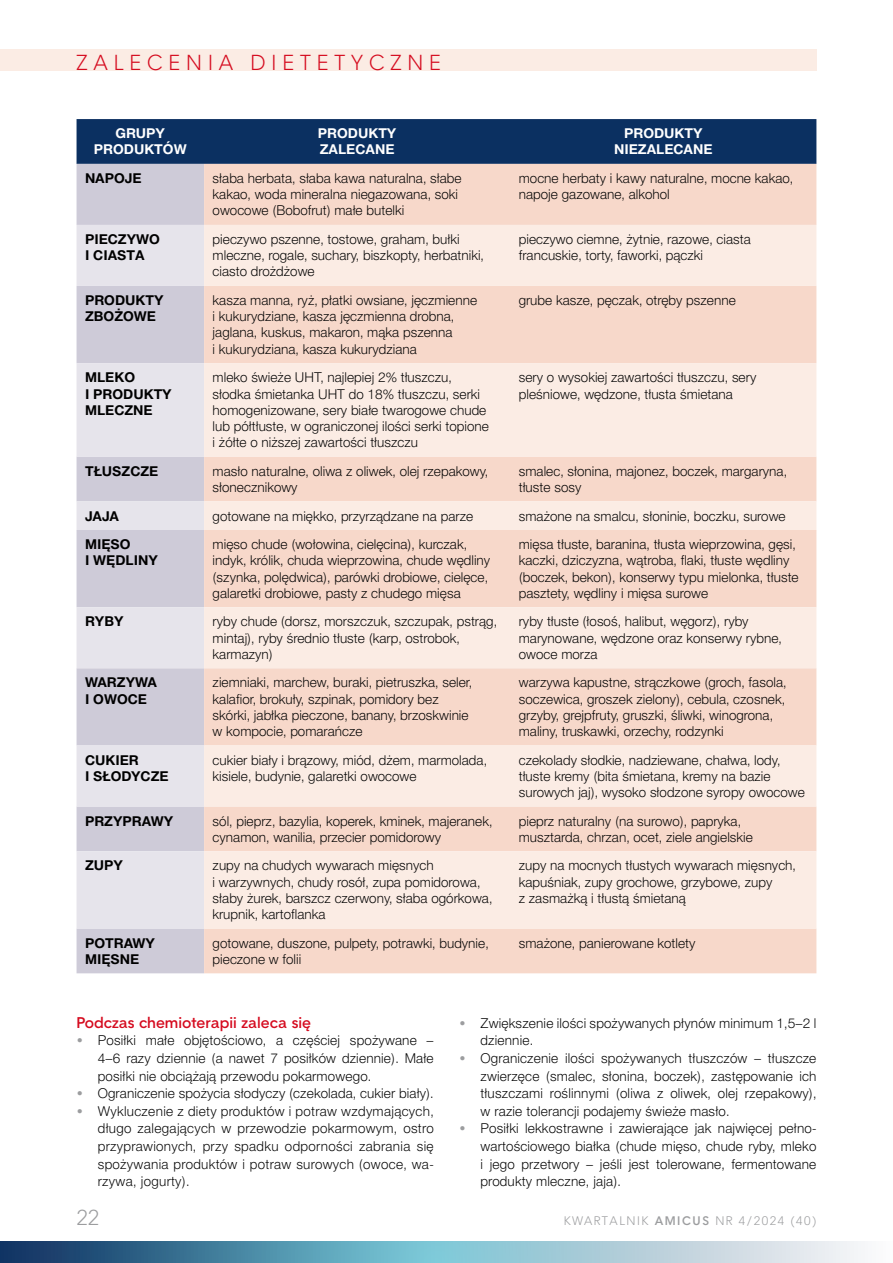
<style>
.page{position:relative;width:893px;height:1263px;background:#fff}
.page>*{position:absolute;margin:0;border:0;box-sizing:border-box;transform-origin:0 0}
.t1{font:21px "Straight EFN";letter-spacing:.28em;color:#d50b1f}
.t2{font:21px "Straight EFN";color:#9c9d9f}
.t3{font:700 15px "Straight EFN";color:#d50b1f}
.t4{font:13.5px/16.2px "Switzer EFN Light";color:#000}
.t5{font:700 13.5px/16.2px "Switzer EFN";color:#000}
.t6{font:700 13.5px/16.2px "Switzer EFN";color:#fff;text-align:center}
.t7{font:12px "Straight EFN";letter-spacing:.13em;color:#9c9d9f}
.t8{font:700 12px "Straight EFN";letter-spacing:.13em;color:#9c9d9f}
.s1{color:#9c9d9f}
.s2{font-weight:400}
</style>
<div class="page">
<div style="left:0;top:49px;width:816px;height:21px;background:#fbece4"></div>
<div style="left:77px;top:119px;width:739px;height:45px;background:#0b3061"></div>
<div style="left:77px;top:164px;width:127px;height:809px;background:#cecbd8"></div>
<div style="left:204px;top:164px;width:612px;height:809px;background:#f7d8ca"></div>
<svg style="left:77px;top:225px;width:127px;height:703px;background:#dbd8e2"></svg>
<svg style="left:204px;top:225px;width:612px;height:703px;background:#f9e2d8"></svg>
<svg style="left:0;top:1242px;width:861px;height:21px;background:#7da9bd"></svg>
<h1 class="t1" style="left:77px;top:50px;width:70px">ZALECE</h1>
<h1 class="t1" style="left:186px;top:50px;width:253px">NIA D IE TE TYC ZNE</h1>
<p class="t6" style="left:94px;top:125px;width:94px">GRUPY<br>PRODUKTÓW</p>
<p class="t6" style="left:318px;top:125px;width:80px;text-align:left">PRODUKTY<br>ZALECANE</p>
<p class="t6" style="left:614px;top:125px;width:100px">PRODUKTY<br>NIEZALECANE</p>
<p class="t5" style="left:85px;top:170px;width:58px">NAPOJE</p>
<p class="t4" style="left:213px;top:170px;width:251px">słaba herbata, słaba kawa naturalna, słabe kakao, woda mineralna niegazowana, soki owocowe (Bobofrut) małe butelki</p>
<p class="t4" style="left:519px;top:170px;width:276px">mocne herbaty i kawy naturalne, mocne kakao, napoje gazowane, alkohol</p>
<p class="t5" style="left:85px;top:231px;width:76px">PIECZYWO<br>I CIASTA</p>
<p class="t4" style="left:213px;top:231px;width:273px">pieczywo pszenne, tostowe, graham, bułki mleczne, rogale, suchary, biszkopty, herbatniki, ciasto drożdżowe</p>
<p class="t4" style="left:519px;top:231px;width:234px">pieczywo ciemne, żytnie, razowe, ciasta francuskie, torty, faworki, pączki</p>
<p class="t5" style="left:85px;top:292px;width:80px">PRODUKTY<br>ZBOŻOWE</p>
<p class="t4" style="left:213px;top:292px;width:266px">kasza manna, ryż, płatki owsiane, jęczmienne i kukurydziane, kasza jęczmienna drobna, jaglana, kuskus, makaron, mąka pszenna<br>i kukurydziana, kasza kukurydziana</p>
<p class="t4" style="left:519px;top:292px;width:219px">grube kasze, pęczak, otręby pszenne</p>
<p class="t5" style="left:85px;top:369px;width:88px">MLEKO<br>I PRODUKTY<br>MLECZNE</p>
<p class="t4" style="left:213px;top:369px;width:278px">mleko świeże UHT, najlepiej 2% tłuszczu, słodka śmietanka UHT do 18% tłuszczu, serki homogenizowane, sery białe twarogowe chude lub półtłuste, w ograniczonej ilości serki topione i żółte o niższej zawartości tłuszczu</p>
<p class="t4" style="left:519px;top:369px;width:239px">sery o wysokiej zawartości tłuszczu, sery pleśniowe, wędzone, tłusta śmietana</p>
<p class="t5" style="left:85px;top:463px;width:75px">TŁUSZCZE</p>
<p class="t4" style="left:213px;top:463px;width:277px">masło naturalne, oliwa z oliwek, olej rzepakowy, słonecznikowy</p>
<p class="t4" style="left:519px;top:463px;width:270px">smalec, słonina, majonez, boczek, margaryna, tłuste sosy</p>
<p class="t5" style="left:85px;top:508px;width:36px">JAJA</p>
<p class="t4" style="left:213px;top:507px;width:262px">gotowane na miękko, przyrządzane na parze</p>
<p class="t4" style="left:519px;top:507px;width:268px">smażone na smalcu, słoninie, boczku, surowe</p>
<p class="t5" style="left:85px;top:536px;width:74px">MIĘSO<br>I WĘDLINY</p>
<p class="t4" style="left:213px;top:536px;width:279px">mięso chude (wołowina, cielęcina), kurczak, indyk, królik, chuda wieprzowina, chude wędliny (szynka, polędwica), parówki drobiowe, cielęce, galaretki drobiowe, pasty z chudego mięsa</p>
<p class="t4" style="left:519px;top:536px;width:281px">mięsa tłuste, baranina, tłusta wieprzowina, gęsi, kaczki, dziczyzna, wątroba, flaki, tłuste wędliny (boczek, bekon), konserwy typu mielonka, tłuste pasztety, wędliny i mięsa surowe</p>
<p class="t5" style="left:85px;top:613px;width:40px">RYBY</p>
<p class="t4" style="left:213px;top:613px;width:286px">ryby chude (dorsz, morszczuk, szczupak, pstrąg, mintaj), ryby średnio tłuste (karp, ostrobok, karmazyn)</p>
<p class="t4" style="left:519px;top:613px;width:265px">ryby tłuste (łosoś, halibut, węgorz), ryby marynowane, wędzone oraz konserwy rybne, owoce morza</p>
<p class="t5" style="left:85px;top:674px;width:74px">WARZYWA<br>I OWOCE</p>
<p class="t4" style="left:213px;top:674px;width:261px">ziemniaki, marchew, buraki, pietruszka, seler, kalafior, brokuły, szpinak, pomidory bez skórki, jabłka pieczone, banany, brzoskwinie w kompocie, pomarańcze</p>
<p class="t4" style="left:519px;top:674px;width:269px">warzywa kapustne, strączkowe (groch, fasola, soczewica, groszek zielony), cebula, czosnek, grzyby, grejpfruty, gruszki, śliwki, winogrona, maliny, truskawki, orzechy, rodzynki</p>
<p class="t5" style="left:85px;top:752px;width:85px">CUKIER<br>I SŁODYCZE</p>
<p class="t4" style="left:213px;top:752px;width:276px">cukier biały i brązowy, miód, dżem, marmolada, kisiele, budynie, galaretki owocowe</p>
<p class="t4" style="left:519px;top:752px;width:288px">czekolady słodkie, nadziewane, chałwa, lody, tłuste kremy (bita śmietana, kremy na bazie surowych jaj), wysoko słodzone syropy owocowe</p>
<p class="t5" style="left:85px;top:813px;width:90px">PRZYPRAWY</p>
<p class="t4" style="left:213px;top:813px;width:281px">sól, pieprz, bazylia, koperek, kminek, majeranek, cynamon, wanilia, przecier pomidorowy</p>
<p class="t4" style="left:519px;top:813px;width:236px">pieprz naturalny (na surowo), papryka, musztarda, chrzan, ocet, ziele angielskie</p>
<p class="t5" style="left:85px;top:857px;width:39px">ZUPY</p>
<p class="t4" style="left:213px;top:857px;width:281px">zupy na chudych wywarach mięsnych<br>i warzywnych, chudy rosół, zupa pomidorowa, słaby żurek, barszcz czerwony, słaba ogórkowa, krupnik, kartoflanka</p>
<p class="t4" style="left:519px;top:857px;width:279px">zupy na mocnych tłustych wywarach mięsnych, kapuśniak, zupy grochowe, grzybowe, zupy<br>z zasmażką i tłustą śmietaną</p>
<p class="t5" style="left:85px;top:935px;width:71px">POTRAWY<br>MIĘSNE</p>
<p class="t4" style="left:213px;top:935px;width:278px">gotowane, duszone, pulpety, potrawki, budynie, pieczone w folii</p>
<p class="t4" style="left:519px;top:935px;width:178px">smażone, panierowane kotlety</p>
<p class="t3" style="left:77px;top:1013px;width:236px">Podczas chemioterapii zaleca się</p>
<p class="t4" style="left:98px;top:1032px;width:337px;line-height:17.5px;text-align:justify;text-indent:-21px"><span class="s1">•</span> Posiłki małe objętościowo, a częściej spożywane – 4–6 razy dziennie (a nawet 7 posiłków dziennie). Małe posiłki nie obciążają przewodu pokarmowego.</p>
<p class="t4" style="left:77px;top:1085px;width:359px"><span class="s1">•</span> Ograniczenie spożycia słodyczy (czekolada, cukier biały).</p>
<p class="t4" style="left:98px;top:1102px;width:337px;line-height:17.5px;text-align:justify;text-indent:-21px"><span class="s1">•</span> Wykluczenie z diety produktów i potraw wzdymających, długo zalegających w przewodzie pokarmowym, ostro przyprawionych, przy spadku odporności zabrania się spożywania produktów i potraw surowych (owoce, wa&shy;rzywa, jogurty).</p>
<p class="t4" style="left:480px;top:1014px;width:337px;line-height:17.5px;text-indent:-21px"><span class="s1">•</span> Zwiększenie ilości spożywanych płynów minimum 1,5–2 l dziennie.</p>
<p class="t4" style="left:480px;top:1049px;width:337px;line-height:17.5px;text-align:justify;text-indent:-21px"><span class="s1">•</span> Ograniczenie ilości spożywanych tłuszczów – tłuszcze zwierzęce (smalec, słonina, boczek), zastępowanie ich tłuszczami roślinnymi (oliwa z oliwek, olej rzepakowy), w razie tolerancji podajemy świeże masło.</p>
<p class="t4" style="left:480px;top:1120px;width:337px;line-height:17.5px;text-align:justify;text-indent:-21px"><span class="s1">•</span> Posiłki lekkostrawne i zawierające jak najwięcej pełno&shy;wartościowego białka (chude mięso, chude ryby, mleko i jego przetwory – jeśli jest tolerowane, fermentowane produkty mleczne, jaja).</p>
<h1 class="t2" style="left:77px;top:1205px;width:24px">22</h1>
<p class="t7" style="left:564px;top:1213px;width:18px">KWARTALNI</p>
<p class="t8" style="left:641px;top:1213px;width:83px"><span class="s2">K</span> AMICUS <span class="s2">NR</span></p>
<p class="t7" style="left:739px;top:1213px;width:79px">4/2024 (40)</p>
</div>
